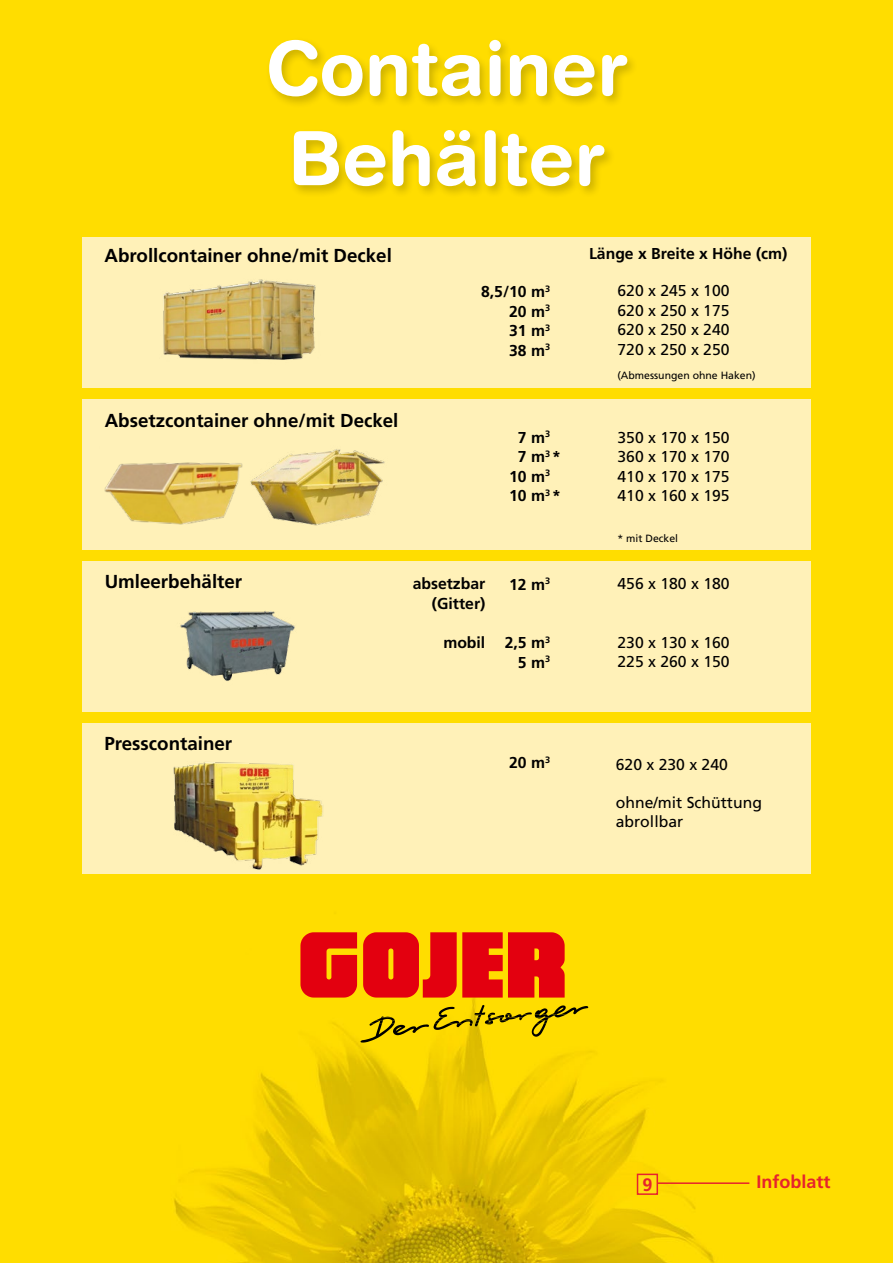
<style>
.page{position:relative;width:893px;height:1263px;background:#fff}
.page>*{position:absolute;margin:0;border:0;box-sizing:border-box;transform-origin:0 0}
.t1{font:700 75px/90px "Helvetica Rounded LT Std";color:#fff;text-align:center}
.t2{font:700 18.75px "Frutiger LT Std";color:#000}
.t3{font:700 18px "Frutiger LT Std";color:#e6232c}
.t4{font:15.75px/19.5px "Frutiger LT Std";color:#000;text-align:justify}
.t5{font:700 15.75px/19.5px "Frutiger LT Std";color:#000;text-align:right}
.t6{font:10.5px "Frutiger LT Std";color:#000}
</style>
<div class="page">
<img style="left:0;top:0;width:893px;height:1263px">
<svg style="left:300px;top:932px;width:265px;height:65px;background:#e7260c"></svg>
<svg style="left:360px;top:1005px;width:228px;height:37px;background:#dbbe00"></svg>
<div style="left:637px;top:1174px;width:20px;height:20px;background:#ffdd13"></div>
<div style="left:637px;top:1173px;width:21px;height:22px;border:2px solid #e6232c"></div>
<hr style="left:657px;top:1182px;width:92px;height:2px;background:#e6232c">
<div style="left:82px;top:238px;width:729px;height:150px;background:#fff1b8"></div>
<div style="left:82px;top:400px;width:729px;height:150px;background:#fff1b8"></div>
<div style="left:82px;top:562px;width:729px;height:150px;background:#fff1b8"></div>
<div style="left:82px;top:724px;width:729px;height:150px;background:#fff1b8"></div>
<img style="left:180px;top:611px;width:115px;height:70px">
<img style="left:158px;top:762px;width:200px;height:114px">
<div style="left:266px;top:36px;width:373px;height:162px;background:#000;opacity:.2"></div>
<img style="left:163px;top:279px;width:153px;height:81px">
<img style="left:273px;top:449px;width:112px;height:77px">
<img style="left:81px;top:440px;width:192px;height:105px">
<h1 class="t1" style="left:265px;top:22px;width:364px">Container<br>Behälter</h1>
<p class="t2" style="left:105px;top:245px;width:289px">Abrollcontainer ohne/mit Deckel</p>
<p class="t2" style="left:105px;top:409px;width:295px">Absetzcontainer ohne/mit Deckel</p>
<p class="t2" style="left:105px;top:571px;width:139px">Umleerbehälter</p>
<p class="t5" style="left:589px;top:244px;width:200px">Länge x Breite x Höhe (cm)</p>
<p class="t5" style="left:509px;top:282px;width:42px;text-align:justify;text-indent:-28px">8,5/10 m<sup>3<br></sup>20 m<sup>3<br></sup>31 m<sup>3<br></sup>38 m<sup>3</sup></p>
<p class="t4" style="left:617px;top:281px;width:114px">620 x 245 x 100<br>620 x 250 x 175<br>620 x 250 x 240<br>720 x 250 x 250</p>
<p class="t5" style="left:518px;top:427px;width:34px">7 m<sup>3</sup></p>
<p class="t5" style="left:518px;top:447px;width:45px">7 m<sup>3</sup>*</p>
<p class="t5" style="left:509px;top:466px;width:42px">10 m<sup>3</sup></p>
<p class="t5" style="left:509px;top:486px;width:53px">10 m<sup>3</sup> *</p>
<p class="t5" style="left:413px;top:574px;width:74px">absetzbar (Gitter)</p>
<p class="t5" style="left:443px;top:633px;width:44px">mobil</p>
<p class="t5" style="left:509px;top:574px;width:43px">12 m<sup>3</sup></p>
<p class="t5" style="left:505px;top:633px;width:47px">2,5 m<sup>3<br></sup>5 m<sup>3</sup></p>
<p class="t6" style="left:617px;top:369px;width:140px">(Abmessungen ohne Haken)</p>
<p class="t4" style="left:617px;top:427px;width:114px">350 x 170 x 150<br>360 x 170 x 170<br>410 x 170 x 175<br>410 x 160 x 195</p>
<p class="t6" style="left:617px;top:532px;width:62px">* mit Deckel</p>
<p class="t4" style="left:617px;top:574px;width:114px">456 x 180 x 180</p>
<p class="t4" style="left:617px;top:633px;width:114px">230 x 130 x 160<br>225 x 260 x 150</p>
<p class="t2" style="left:104px;top:733px;width:129px">Presscontainer</p>
<p class="t5" style="left:509px;top:753px;width:43px">20 m<sup>3</sup></p>
<p class="t4" style="left:616px;top:754px;width:114px">620 x 230 x 240</p>
<p class="t4" style="left:616px;top:792px;width:148px">ohne/mit Schüttung abrollbar</p>
<p class="t3" style="left:642px;top:1174px;width:12px">9</p>
<p class="t3" style="left:756px;top:1171px;width:76px">Infoblatt</p>
</div>
